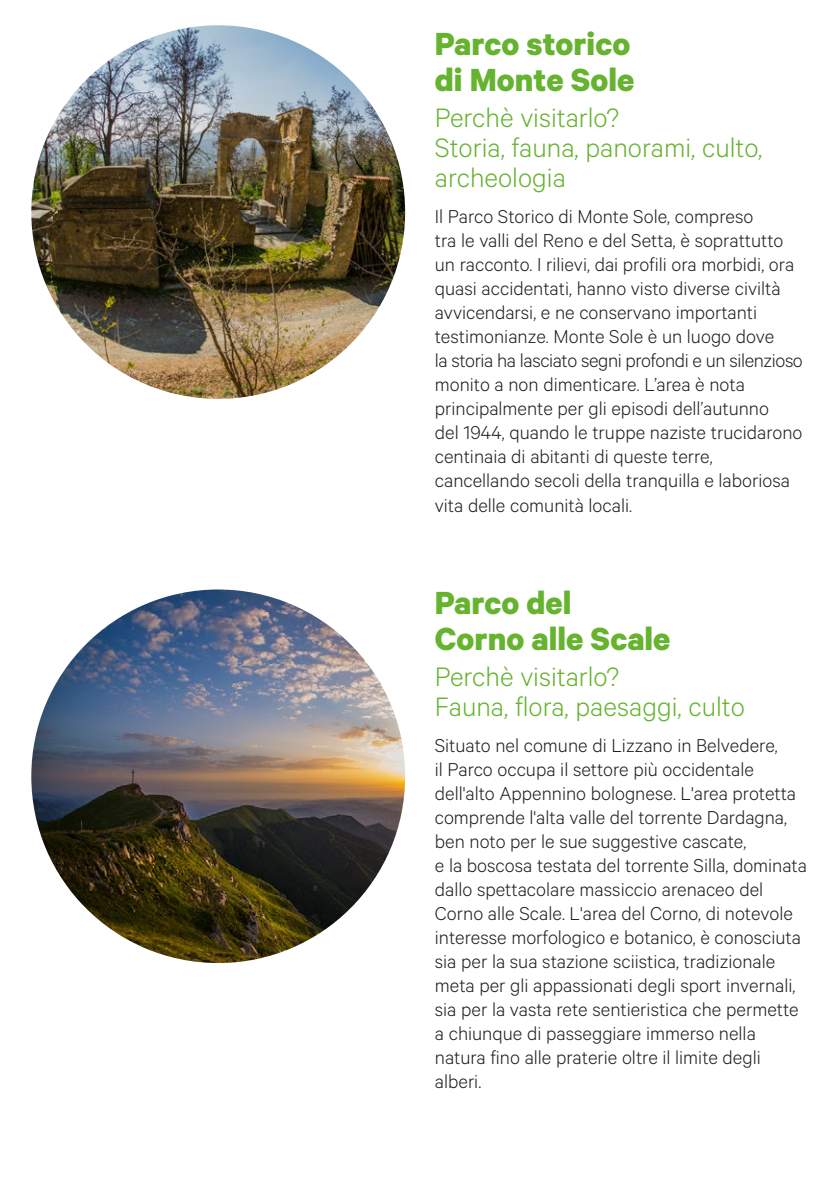
<style>
.page{position:relative;width:840px;height:1191px;background:#fff}
.page>*{position:absolute;margin:0;border:0;box-sizing:border-box;transform-origin:0 0}
.t1{font:700 36px/36px "Calibre";color:#65b32e}
.t2{font:300 30px/30px "Calibre";color:#65b32e}
.t3{font:300 21px/24px "Calibre";color:#1d1d1b}
</style>
<div class="page">
<img style="left:31px;top:25px;width:374px;height:374px;border-radius:187px">
<img style="left:31px;top:589px;width:374px;height:374px;border-radius:187px">
<h1 class="t1" style="left:434px;top:25px;width:201px">Parco storico di Monte Sole</h1>
<h2 class="t2" style="left:434px;top:102px;width:329px">Perchè visitarlo?<br>Storia, fauna, panorami, culto, archeologia</h2>
<p class="t3" style="left:434px;top:204px;width:369px">Il Parco Storico di Monte Sole, compreso<br>tra le valli del Reno e del Setta, è soprattutto un racconto. I rilievi, dai profili ora morbidi, ora quasi accidentati, hanno visto diverse civiltà avvicendarsi, e ne conservano importanti testimonianze. Monte Sole è un luogo dove<br>la storia ha lasciato segni profondi e un silenzioso monito a non dimenticare. L’area è nota principalmente per gli episodi dell’autunno<br>del 1944, quando le truppe naziste trucidarono centinaia di abitanti di queste terre, cancellando secoli della tranquilla e laboriosa vita delle comunità locali.</p>
<h1 class="t1" style="left:434px;top:583px;width:237px">Parco del<br>Corno alle Scale</h1>
<h2 class="t2" style="left:434px;top:660px;width:311px">Perchè visitarlo?<br>Fauna, flora, paesaggi, culto</h2>
<p class="t3" style="left:434px;top:732px;width:373px">Situato nel comune di Lizzano in Belvedere,<br>il Parco occupa il settore più occidentale dell'alto Appennino bolognese. L'area protetta comprende l'alta valle del torrente Dardagna, ben noto per le sue suggestive cascate,<br>e la boscosa testata del torrente Silla, dominata dallo spettacolare massiccio arenaceo del Corno alle Scale. L'area del Corno, di notevole interesse morfologico e botanico, è conosciuta sia per la sua stazione sciistica, tradizionale meta per gli appassionati degli sport invernali, sia per la vasta rete sentieristica che permette a chiunque di passeggiare immerso nella natura fino alle praterie oltre il limite degli alberi.</p>
</div>
